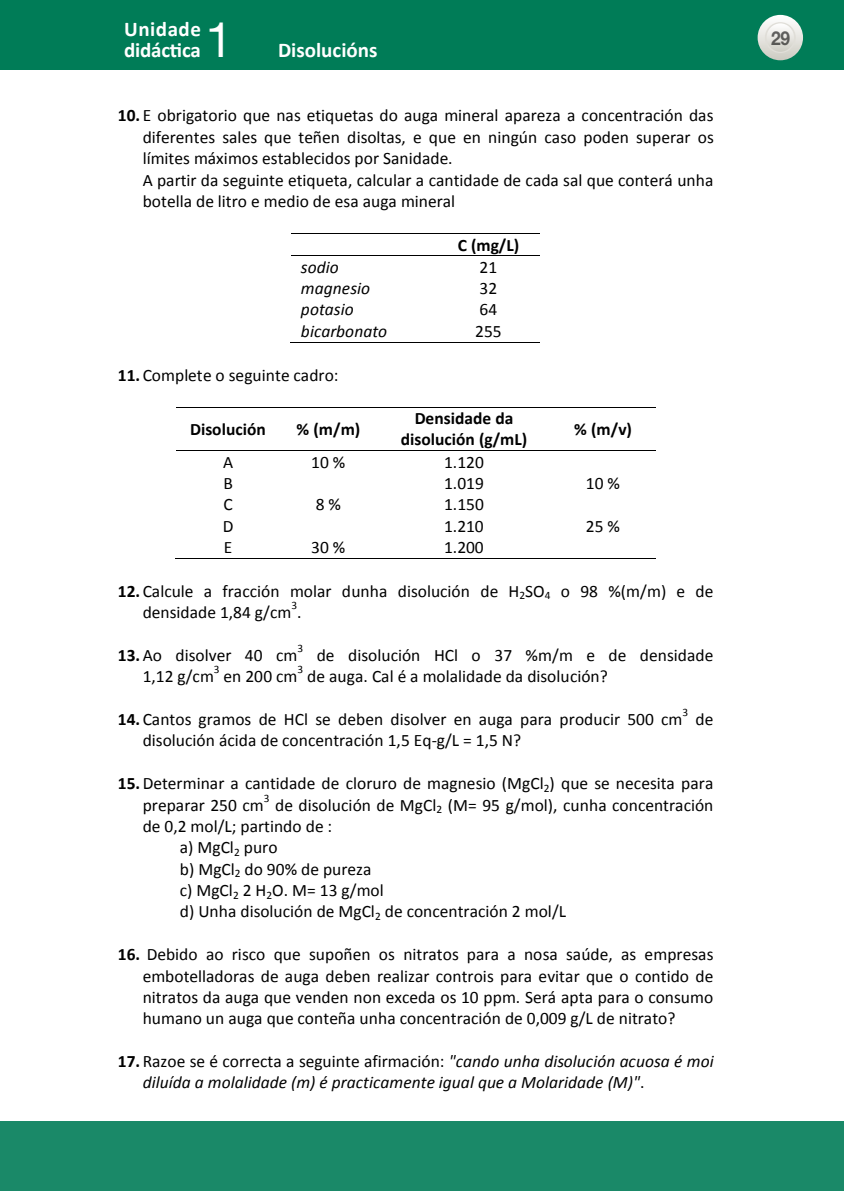
<style>
.page{position:relative;width:844px;height:1191px;background:#fff}
.page>*{position:absolute;margin:0;border:0;box-sizing:border-box;transform-origin:0 0}
.t1{font:49px "Helvetica Neue";color:#fff}
.t2{font:700 21px/21px "Calibri";color:#fff}
.t3{font:700 19.25px "Helvetica Neue";color:#000;scale:.9 1}
.t4{font:17.5px/21.3px "Calibri";color:#000}
.t5{font:italic 17.5px/21.3px "Calibri";letter-spacing:.005em;color:#000}
.t6{font:700 17.5px/21.3px "Calibri";letter-spacing:.005em;color:#000;text-align:center}
.t7{font:11.38px "Calibri";color:#000}
.s1{font-weight:700}
.s2{font-weight:700;font-style:normal}
.s3{font-style:normal}
</style>
<div class="page">
<div style="left:0;top:0;width:843px;height:69px;background:#007c57"></div>
<svg style="left:757px;top:15px;width:45px;height:45px"></svg>
<svg style="left:765px;top:23px;width:29px;height:29px"></svg>
<div style="left:764px;top:22px;width:31px;height:31px;border:1px solid #e0ded8;border-radius:50%"></div>
<div style="left:0;top:1121px;width:843px;height:70px;background:#1a8968"></div>
<hr style="left:292px;top:233px;width:145px;height:1px;background:#000">
<hr style="left:438px;top:233px;width:102px;height:1px;background:#000">
<hr style="left:292px;top:255px;width:145px;height:1px;background:#000">
<hr style="left:438px;top:255px;width:102px;height:1px;background:#000">
<hr style="left:290px;top:342px;width:147px;height:1px;background:#000">
<hr style="left:436px;top:342px;width:104px;height:1px;background:#000">
<hr style="left:176px;top:406px;width:104px;height:1px;background:#000">
<hr style="left:281px;top:406px;width:96px;height:1px;background:#000">
<hr style="left:378px;top:406px;width:172px;height:1px;background:#000">
<hr style="left:551px;top:406px;width:104px;height:1px;background:#000">
<hr style="left:176px;top:450px;width:104px;height:1px;background:#000">
<hr style="left:281px;top:450px;width:96px;height:1px;background:#000">
<hr style="left:378px;top:450px;width:172px;height:1px;background:#000">
<hr style="left:551px;top:450px;width:104px;height:1px;background:#000">
<hr style="left:175px;top:558px;width:105px;height:1px;background:#000">
<hr style="left:280px;top:558px;width:97px;height:1px;background:#000">
<hr style="left:377px;top:558px;width:173px;height:1px;background:#000">
<hr style="left:550px;top:558px;width:105px;height:1px;background:#000">
<p class="t2" style="left:124px;top:19px;width:78px">Unidade didáctica</p>
<h1 class="t1" style="left:205px;top:11px;width:29px">1</h1>
<p class="t2" style="left:278px;top:40px;width:101px">Disolucións</p>
<p class="t4" style="left:143px;top:105px;width:572px;text-indent:-25px"><span class="s1">10.</span> E obrigatorio que nas etiquetas do auga mineral apareza a concentración das diferentes sales que teñen disoltas, e que en ningún caso poden superar os límites máximos establecidos por Sanidade.<br>A partir da seguinte etiqueta, calcular a cantidade de cada sal que conterá unha botella de litro e medio de esa auga mineral</p>
<p class="t6" style="left:457px;top:234px;width:63px">C (mg/L)</p>
<p class="t5" style="left:301px;top:256px;width:39px">sodio</p>
<p class="t4" style="left:479px;top:256px;width:19px">21</p>
<p class="t5" style="left:301px;top:277px;width:71px">magnesio</p>
<p class="t4" style="left:479px;top:278px;width:19px">32</p>
<p class="t5" style="left:301px;top:298px;width:54px">potasio</p>
<p class="t4" style="left:479px;top:299px;width:19px">64</p>
<p class="t5" style="left:301px;top:320px;width:88px">bicarbonato</p>
<p class="t4" style="left:475px;top:320px;width:28px">255</p>
<p class="t4" style="left:118px;top:364px;width:222px"><span class="s1">11.</span> Complete o seguinte cadro:</p>
<p class="t6" style="left:190px;top:418px;width:77px">Disolución</p>
<p class="t6" style="left:296px;top:418px;width:65px">% (m/m)</p>
<p class="t6" style="left:400px;top:407px;width:128px">Densidade da disolución (g/mL)</p>
<p class="t6" style="left:574px;top:418px;width:59px">% (m/v)</p>
<p class="t4" style="left:223px;top:451px;width:12px">A</p>
<p class="t4" style="left:311px;top:451px;width:36px">10 %</p>
<p class="t4" style="left:444px;top:451px;width:41px">1.120</p>
<p class="t4" style="left:223px;top:473px;width:11px">B</p>
<p class="t4" style="left:444px;top:473px;width:41px">1.019</p>
<p class="t4" style="left:586px;top:473px;width:36px">10 %</p>
<p class="t4" style="left:223px;top:494px;width:11px">C</p>
<p class="t4" style="left:315px;top:494px;width:27px">8 %</p>
<p class="t4" style="left:444px;top:494px;width:41px">1.150</p>
<p class="t4" style="left:223px;top:515px;width:12px">D</p>
<p class="t4" style="left:444px;top:515px;width:41px">1.210</p>
<p class="t4" style="left:585px;top:515px;width:36px">25 %</p>
<p class="t4" style="left:224px;top:537px;width:10px">E</p>
<p class="t4" style="left:311px;top:537px;width:36px">30 %</p>
<p class="t4" style="left:444px;top:537px;width:41px">1.200</p>
<p class="t4" style="left:143px;top:580px;width:572px;text-indent:-25px"><span class="s1">12.</span> Calcule a fracción molar dunha disolución de H<sub>2</sub>SO<sub>4</sub> o 98 %(m/m) e de densidade 1,84 g/cm .</p>
<p class="t7" style="left:291px;top:598px;width:7px">3</p>
<p class="t4" style="left:118px;top:644px;width:181px"><span class="s1">13.</span>Ao disolver 40 cm</p>
<p class="t7" style="left:297px;top:641px;width:7px">3</p>
<p class="t4" style="left:316px;top:644px;width:398px">de disolución HCl o 37 %m/m e de densidade</p>
<p class="t4" style="left:143px;top:666px;width:73px">1,12 g/cm</p>
<p class="t7" style="left:214px;top:662px;width:7px">3</p>
<p class="t7" style="left:297px;top:662px;width:7px">3</p>
<p class="t4" style="left:307px;top:666px;width:302px">de auga. Cal é a molalidade da disolución?</p>
<p class="t4" style="left:118px;top:708px;width:566px"><span class="s1">14.</span> Cantos gramos de HCl se deben disolver en auga para producir 500 cm</p>
<p class="t4" style="left:223px;top:666px;width:75px">en 200 cm</p>
<p class="t7" style="left:682px;top:705px;width:7px">3</p>
<p class="t4" style="left:695px;top:708px;width:20px">de</p>
<p class="t4" style="left:143px;top:730px;width:380px">disolución ácida de concentración 1,5 Eq-g/L = 1,5 N?</p>
<p class="t4" style="left:143px;top:772px;width:572px;text-indent:-25px"><span class="s1">15.</span>Determinar a cantidade de cloruro de magnesio (MgCl<sub>2</sub>) que se necesita para preparar 250 cm</p>
<p class="t7" style="left:264px;top:790px;width:7px">3</p>
<p class="t4" style="left:275px;top:794px;width:439px">de disolución de MgCl<sub>2</sub> (M= 95 g/mol), cunha concentración</p>
<p class="t4" style="left:143px;top:815px;width:191px">de 0,2 mol/L; partindo de :</p>
<p class="t4" style="left:180px;top:836px;width:99px">a) MgCl<sub>2</sub> puro</p>
<p class="t4" style="left:180px;top:858px;width:193px">b) MgCl<sub>2</sub> do 90% de pureza</p>
<p class="t4" style="left:180px;top:879px;width:205px">c) MgCl<sub>2</sub> 2 H<sub>2</sub>O. M= 13 g/mol</p>
<p class="t4" style="left:180px;top:901px;width:387px">d) Unha disolución de MgCl<sub>2</sub> de concentración 2 mol/L</p>
<p class="t4" style="left:143px;top:943px;width:572px;text-align:justify;text-indent:-25px"><span class="s1">16.</span> Debido ao risco que supoñen os nitratos para a nosa saúde, as empresas embotelladoras de auga deben realizar controis para evitar que o contido de nitratos da auga que venden non exceda os 10 ppm. Será apta para o consumo humano un auga que conteña unha concentración de 0,009 g/L de nitrato?</p>
<p class="t5" style="left:143px;top:1049px;width:572px;text-indent:-25px"><span class="s2">17.</span> <span class="s3">Razoe se é correcta a seguinte afirmación:</span> "cando unha disolución acuosa é moi diluída a molalidade (m) é practicamente igual que a Molaridade (M)"<span class="s3">.</span></p>
<p class="t3" style="left:770px;top:26px;width:23px">29</p>
</div>
